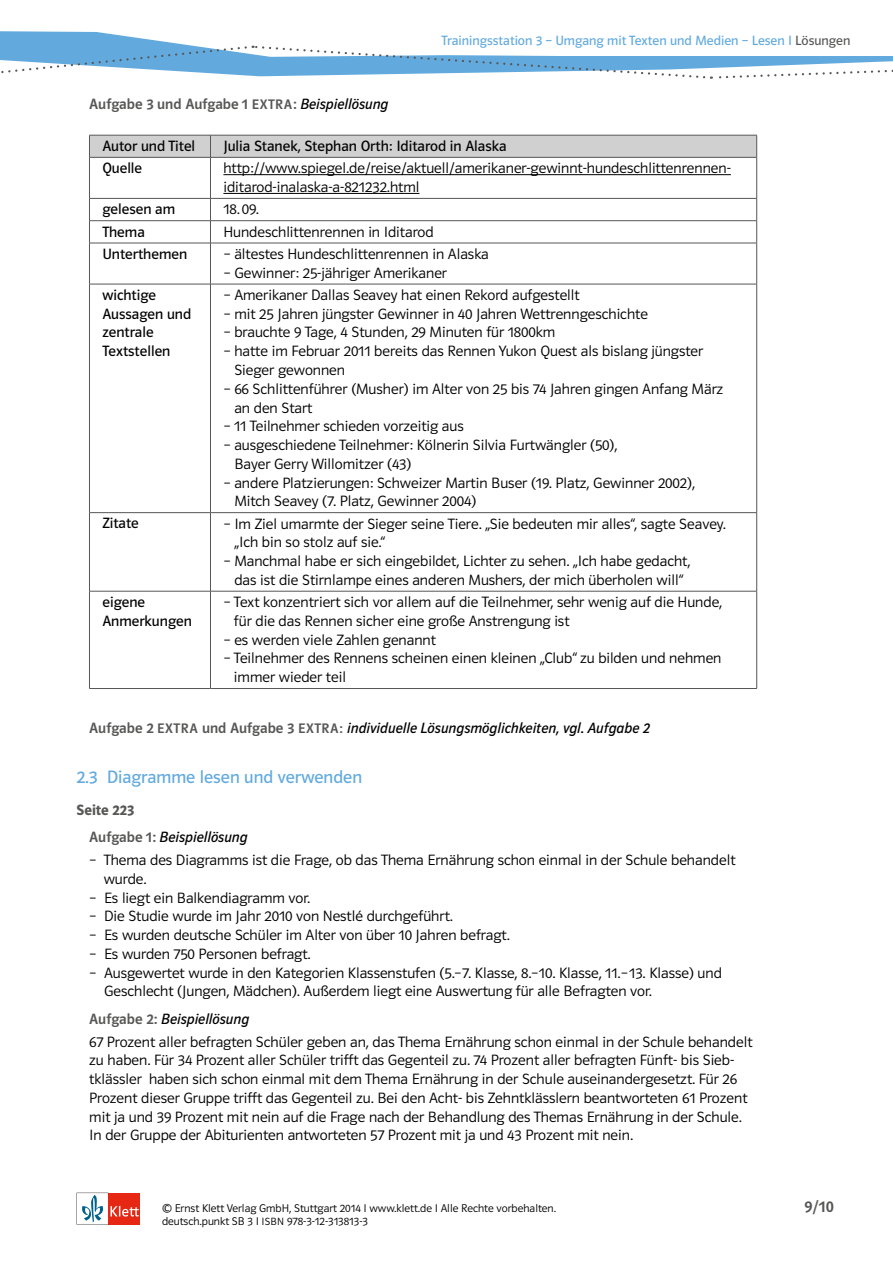
<style>
.page{position:relative;width:893px;height:1263px;background:#fff}
.page>*{position:absolute;margin:0;border:0;box-sizing:border-box;transform-origin:0 0}
.Ü3_Unterkapitel{font:18px "Polo ST11 K Buch";color:#62aade}
.t1{font:16.5px "Polo ST11 K Krftg";color:#575756}
.Lösung_Text_leicht{font:15px/18.8px "Polo ST11 K Leicht";color:#000}
.Aufgabe{font:15px "Polo ST11 K Buch Kursiv";color:#000}
.Lösung_Text_leicht-2{font:15px/18.8px "Polo ST11 K Buch";color:#000}
.Lösung_Text{font:15px "Polo ST11 K Buch";color:#000}
.Aufgabe-2{font:15px "Polo ST11 K Krftg";color:#575756}
.Ü4_Seitenzahl{font:15px "Polo ST11 K Hfett";color:#575756}
.t2{font:13.5px "Polo ST11 K Buch";color:#62aade}
.t3{font:11.25px/12.8px "Polo ST11 K Leicht";color:#000}
.s1{color:#575756}
.s2{font-size:13.8px}
.s3{font-family:"Polo ST11 K Buch Kursiv";color:#000}
.s4{font-family:"Polo ST11 K Krftg";color:#575756}
.s5{font-family:"Polo ST11 K Krftg";font-size:13.8px;color:#575756}
.s6{font-size:10.5px}
</style>
<div class="page">
<svg style="left:77px;top:1193px;width:63px;height:31px"></svg>
<svg style="left:0;top:31px;width:893px;height:48px"></svg>
<hr style="left:89px;top:198px;width:121px;height:1px;background:#575756">
<hr style="left:210px;top:198px;width:547px;height:1px;background:#575756">
<hr style="left:89px;top:220px;width:121px;height:1px;background:#575756">
<hr style="left:210px;top:220px;width:547px;height:1px;background:#575756">
<hr style="left:89px;top:243px;width:121px;height:1px;background:#575756">
<hr style="left:210px;top:243px;width:547px;height:1px;background:#575756">
<hr style="left:89px;top:284px;width:121px;height:1px;background:#575756">
<hr style="left:210px;top:284px;width:547px;height:1px;background:#575756">
<hr style="left:89px;top:512px;width:121px;height:1px;background:#575756">
<hr style="left:210px;top:512px;width:547px;height:1px;background:#575756">
<hr style="left:89px;top:591px;width:121px;height:1px;background:#575756">
<hr style="left:210px;top:591px;width:547px;height:1px;background:#575756">
<hr style="left:210px;top:158px;width:1px;height:40px;background:#575756">
<svg style="left:210px;top:199px;width:1px;height:44px"></svg>
<hr style="left:210px;top:243px;width:1px;height:41px;background:#575756">
<hr style="left:210px;top:284px;width:1px;height:228px;background:#575756">
<hr style="left:210px;top:513px;width:1px;height:78px;background:#575756">
<hr style="left:210px;top:591px;width:1px;height:97px;background:#575756">
<svg style="left:89px;top:135px;width:668px;height:22px;background:#cbcbcb"></svg>
<hr style="left:89px;top:157px;width:121px;height:1px;background:#575756">
<hr style="left:89px;top:158px;width:1px;height:40px;background:#575756">
<hr style="left:210px;top:157px;width:547px;height:1px;background:#575756">
<hr style="left:756px;top:158px;width:1px;height:40px;background:#575756">
<svg style="left:89px;top:199px;width:1px;height:44px"></svg>
<svg style="left:756px;top:199px;width:1px;height:44px"></svg>
<hr style="left:89px;top:243px;width:1px;height:41px;background:#575756">
<hr style="left:756px;top:243px;width:1px;height:41px;background:#575756">
<hr style="left:89px;top:284px;width:1px;height:228px;background:#575756">
<hr style="left:756px;top:284px;width:1px;height:228px;background:#575756">
<hr style="left:89px;top:513px;width:1px;height:78px;background:#575756">
<hr style="left:756px;top:513px;width:1px;height:78px;background:#575756">
<hr style="left:89px;top:591px;width:1px;height:97px;background:#575756">
<hr style="left:756px;top:591px;width:1px;height:97px;background:#575756">
<hr style="left:89px;top:688px;width:121px;height:1px;background:#575756">
<hr style="left:210px;top:688px;width:547px;height:1px;background:#575756">
<hr style="left:223px;top:174px;width:508px;height:1px;background:#000">
<hr style="left:223px;top:193px;width:196px;height:1px;background:#000">
<p class="t2" style="left:442px;top:33px;width:410px">Trainingsstation 3 – Umgang mit Texten und Medien – Lesen I <span class="s1">Lösungen</span></p>
<p class="Aufgabe-2" style="left:89px;top:96px;width:301px">Aufgabe 3 und Aufgabe 1 <span class="s2">EXTRA</span>: <span class="s3">Beispiellösung</span></p>
<p class="Lösung_Text" style="left:102px;top:138px;width:94px">Autor und Titel</p>
<p class="Lösung_Text" style="left:223px;top:138px;width:285px">Julia Stanek, Stephan Orth: Iditarod in Alaska</p>
<p class="Lösung_Text_leicht-2" style="left:102px;top:159px;width:41px">Quelle</p>
<p class="Lösung_Text_leicht" style="left:223px;top:159px;width:509px">http://www.spiegel.de/reise/aktuell/amerikaner-gewinnt-hundeschlittenrennen&shy;iditarod-inalaska-a-821232.html</p>
<p class="Lösung_Text_leicht-2" style="left:102px;top:200px;width:74px">gelesen am</p>
<p class="Lösung_Text_leicht" style="left:223px;top:200px;width:37px">18. 09.</p>
<p class="Lösung_Text_leicht-2" style="left:102px;top:222px;width:44px">Thema</p>
<p class="Lösung_Text_leicht" style="left:223px;top:222px;width:212px">Hundeschlittenrennen in Iditarod</p>
<p class="Lösung_Text_leicht-2" style="left:102px;top:245px;width:86px">Unterthemen</p>
<p class="Lösung_Text_leicht" style="left:223px;top:245px;width:267px">– ältestes Hundeschlittenrennen in Alaska</p>
<p class="Lösung_Text_leicht" style="left:223px;top:263px;width:225px">– Gewinner: 25-jähriger Amerikaner</p>
<p class="Lösung_Text_leicht-2" style="left:102px;top:286px;width:90px">wichtige<br>Aussagen und zentrale<br>Textstellen</p>
<p class="Lösung_Text_leicht" style="left:223px;top:286px;width:358px">– Amerikaner Dallas Seavey hat einen Rekord aufgestellt</p>
<p class="Lösung_Text_leicht" style="left:223px;top:304px;width:426px">– mit 25 Jahren jüngster Gewinner in 40 Jahren Wettrenngeschichte</p>
<p class="Lösung_Text_leicht" style="left:223px;top:323px;width:333px">– brauchte 9 Tage, 4 Stunden, 29 Minuten für 1800km</p>
<p class="Lösung_Text_leicht" style="left:234px;top:342px;width:470px;text-indent:-11px">– hatte im Februar 2011 bereits das Rennen Yukon Quest als bislang jüngster<br>Sieger gewonnen</p>
<p class="Lösung_Text_leicht" style="left:234px;top:379px;width:490px;text-indent:-11px">– 66 Schlittenführer (Musher) im Alter von 25 bis 74 Jahren gingen Anfang März an den Start</p>
<p class="Lösung_Text_leicht" style="left:223px;top:417px;width:242px">– 11 Teilnehmer schieden vorzeitig aus</p>
<p class="Lösung_Text_leicht" style="left:234px;top:436px;width:385px;text-indent:-11px">– ausgeschiedene Teilnehmer: Kölnerin Silvia Furtwängler (50),<br>Bayer Gerry Willomitzer (43)</p>
<p class="Lösung_Text_leicht" style="left:234px;top:473px;width:462px;text-indent:-11px">– andere Platzierungen: Schweizer Martin Buser (19. Platz, Gewinner 2002),<br>Mitch Seavey (7. Platz, Gewinner 2004)</p>
<p class="Lösung_Text_leicht-2" style="left:102px;top:514px;width:38px">Zitate</p>
<p class="Lösung_Text_leicht" style="left:234px;top:514px;width:493px;text-indent:-11px">– Im Ziel umarmte der Sieger seine Tiere. „Sie bedeuten mir alles“, sagte Seavey. „Ich bin so stolz auf sie.“</p>
<p class="Lösung_Text_leicht" style="left:223px;top:552px;width:469px;text-align:center">– Manchmal habe er sich eingebildet, Lichter zu sehen. „Ich habe gedacht, das ist die Stirnlampe eines anderen Mushers, der mich überholen will“</p>
<p class="Lösung_Text_leicht-2" style="left:102px;top:593px;width:91px">eigene<br>Anmerkungen</p>
<p class="Lösung_Text_leicht" style="left:234px;top:593px;width:490px;text-indent:-11px">– Text konzentriert sich vor allem auf die Teilnehmer, sehr wenig auf die Hunde, für die das Rennen sicher eine große Anstrengung ist</p>
<p class="Lösung_Text_leicht" style="left:223px;top:630px;width:214px">– es werden viele Zahlen genannt</p>
<p class="Lösung_Text_leicht" style="left:234px;top:649px;width:489px;text-indent:-11px">– Teilnehmer des Rennens scheinen einen kleinen „Club“ zu bilden und nehmen immer wieder teil</p>
<p class="Aufgabe" style="left:89px;top:720px;width:562px"><span class="s4">Aufgabe 2</span> <span class="s5">EXTRA</span> <span class="s4">und Aufgabe 3</span> <span class="s5">EXTRA:</span> individuelle Lösungsmöglichkeiten, vgl. Aufgabe 2</p>
<p class="Ü3_Unterkapitel" style="left:77px;top:767px;width:287px">2.3 Diagramme lesen und verwenden</p>
<p class="Ü4_Seitenzahl" style="left:77px;top:801px;width:59px">Seite 223</p>
<p class="Aufgabe" style="left:89px;top:829px;width:160px"><span class="s4">Aufgabe 1:</span> Beispiellösung</p>
<p class="Lösung_Text_leicht" style="left:104px;top:851px;width:633px;text-indent:-14px">– Thema des Diagramms ist die Frage, ob das Thema Ernährung schon einmal in der Schule behandelt wurde.</p>
<p class="Lösung_Text_leicht" style="left:89px;top:888px;width:222px">– Es liegt ein Balkendiagramm vor.</p>
<p class="Lösung_Text_leicht" style="left:89px;top:907px;width:365px">– Die Studie wurde im Jahr 2010 von Nestlé durchgeführt.</p>
<p class="Lösung_Text_leicht" style="left:89px;top:926px;width:422px">– Es wurden deutsche Schüler im Alter von über 10 Jahren befragt.</p>
<p class="Lösung_Text_leicht" style="left:89px;top:944px;width:223px">– Es wurden 750 Personen befragt.</p>
<p class="Lösung_Text_leicht" style="left:104px;top:963px;width:619px;text-indent:-15px">– Ausgewertet wurde in den Kategorien Klassenstufen (5.–7. Klasse, 8.–10. Klasse, 11.–13. Klasse) und<br>Geschlecht (Jungen, Mädchen). Außerdem liegt eine Auswertung für alle Befragten vor.</p>
<p class="Aufgabe" style="left:89px;top:1010px;width:162px"><span class="s4">Aufgabe 2:</span> Beispiellösung</p>
<p class="Lösung_Text_leicht" style="left:89px;top:1032px;width:665px">67 Prozent aller befragten Schüler geben an, das Thema Ernährung schon einmal in der Schule behandelt zu haben. Für 34 Prozent aller Schüler trifft das Gegenteil zu. 74 Prozent aller befragten Fünft- bis Sieb&shy;tklässler haben sich schon einmal mit dem Thema Ernährung in der Schule auseinandergesetzt. Für 26<br>Prozent dieser Gruppe trifft das Gegenteil zu. Bei den Acht- bis Zehntklässlern beantworteten 61 Prozent mit ja und 39 Prozent mit nein auf die Frage nach der Behandlung des Themas Ernährung in der Schule.<br>In der Gruppe der Abiturienten antworteten 57 Prozent mit ja und 43 Prozent mit nein.</p>
<p class="t3" style="left:162px;top:1202px;width:396px">© Ernst Klett Verlag GmbH, Stuttgart 2014 I www.klett.de I Alle Rechte vorbehalten. deutsch.punkt SB 3 I <span class="s6">ISBN</span> 978-3-12-313813-3</p>
<p class="t1" style="left:804px;top:1197px;width:31px">9/10</p>
</div>
